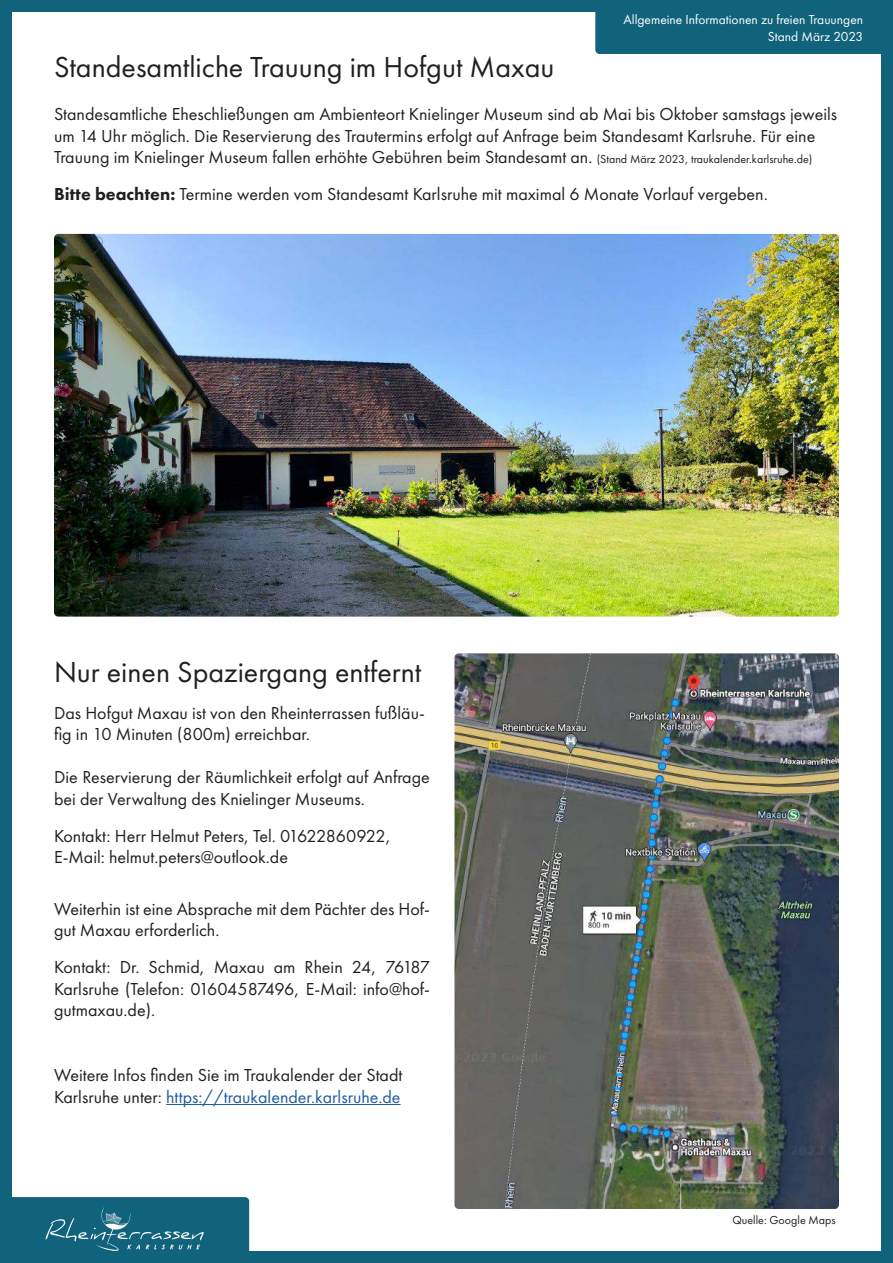
<style>
.page{position:relative;width:893px;height:1263px;background:#fff}
.page>*{position:absolute;margin:0;border:0;box-sizing:border-box;transform-origin:0 0}
.t1{font:30px "Futura PT";color:#221f1f}
.t2{font:18px/21.6px "Futura PT";color:#221f1f}
.t3{font:13.5px/16.2px "Futura PT";color:#fff;text-align:right}
.t4{font:12px "Futura PT";color:#221f1f}
.s1{font-size:12px}
.s2{font-weight:800}
.s3{color:#1f5d9e}
</style>
<div class="page">
<div style="left:0;top:0;width:893px;height:1263px;border:12px solid #10637b"></div>
<div style="left:595px;top:0;width:298px;height:54px;background:#10637b"></div>
<svg style="left:0;top:1197px;width:249px;height:66px;background:#196980"></svg>
<img style="left:54px;top:234px;width:785px;height:383px">
<img style="left:454px;top:653px;width:385px;height:556px">
<hr style="left:166px;top:1104px;width:235px;height:1px;background:#1f5d9e">
<p class="t3" style="left:623px;top:13px;width:241px">Allgemeine Informationen zu freien Trauungen<br>Stand März 2023</p>
<h1 class="t1" style="left:54px;top:52px;width:502px">Standesamtliche Trauung im Hofgut Maxau</h1>
<p class="t2" style="left:54px;top:104px;width:785px">Standesamtliche Eheschließungen am Ambienteort Knielinger Museum sind ab Mai bis Oktober samstags jeweils um 14 Uhr möglich. Die Reservierung des Trautermins erfolgt auf Anfrage beim Standesamt Karlsruhe. Für eine<br>Trauung im Knielinger Museum fallen erhöhte Gebühren beim Standesamt an. <span class="s1">(Stand März 2023, traukalender.karlsruhe.de)</span></p>
<p class="t2" style="left:54px;top:184px;width:715px"><span class="s2">Bitte beachten:</span> Termine werden vom Standesamt Karlsruhe mit maximal 6 Monate Vorlauf vergeben.</p>
<h1 class="t1" style="left:54px;top:657px;width:369px">Nur einen Spaziergang entfernt</h1>
<p class="t2" style="left:54px;top:702px;width:372px">Das Hofgut Maxau ist von den Rheinterrassen fußläu&shy;fig in 10 Minuten (800m) erreichbar.</p>
<p class="t2" style="left:54px;top:767px;width:377px">Die Reservierung der Räumlichkeit erfolgt auf Anfrage bei der Verwaltung des Knielinger Museums.</p>
<p class="t2" style="left:54px;top:825px;width:338px">Kontakt: Herr Helmut Peters, Tel. 01622860922,<br>E-Mail: helmut.peters@outlook.de</p>
<p class="t2" style="left:54px;top:899px;width:377px">Weiterhin ist eine Absprache mit dem Pächter des Hof&shy;gut Maxau erforderlich.</p>
<p class="t2" style="left:54px;top:957px;width:377px;text-align:justify">Kontakt: Dr. Schmid, Maxau am Rhein 24, 76187<br>Karlsruhe (Telefon: 01604587496, E-Mail: info@hof&shy;gutmaxau.de).</p>
<p class="t2" style="left:54px;top:1065px;width:350px">Weitere Infos finden Sie im Traukalender der Stadt<br>Karlsruhe unter: <span class="s3">https://traukalender.karlsruhe.de</span></p>
<p class="t4" style="left:732px;top:1213px;width:105px">Quelle: Google Maps</p>
</div>
